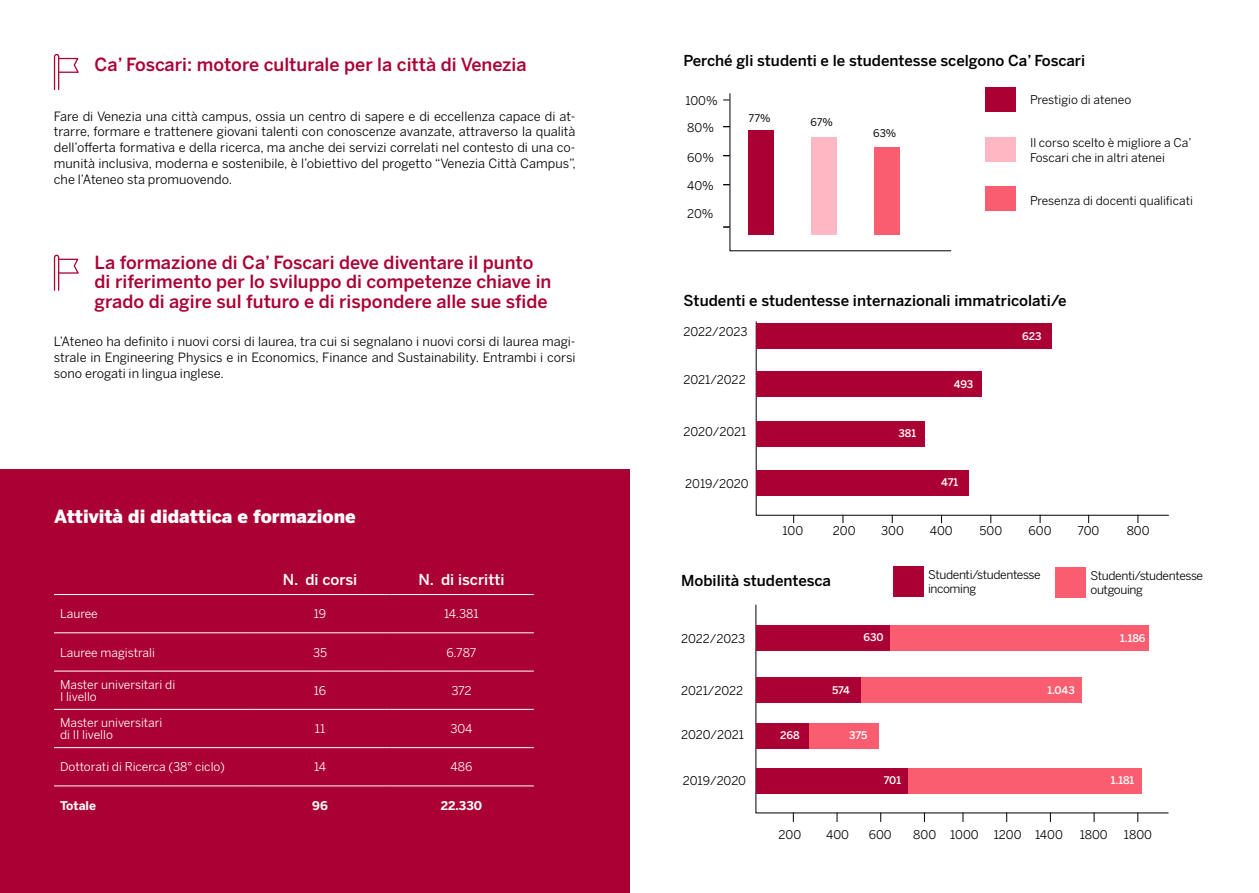
<style>
.page{position:relative;width:1259px;height:893px;background:#fff}
.page>*{position:absolute;margin:0;border:0;box-sizing:border-box;transform-origin:0 0}
.t1{font:500 18px/19.5px "Benton Sans";color:#ab0033}
.t2{font:900 18px "Benton Sans";color:#fff}
.t3{font:500 15px "Benton Sans";color:#000}
.t4{font:500 15px "Benton Sans";color:#fff}
.t5{font:12.75px/15.8px "Benton Sans";color:#000;text-align:justify}
.t6{font:12px/14.4px "Benton Sans";letter-spacing:-.01em;color:#000}
.t7{font:12px/12px "Benton Sans";color:#fff}
.t8{font:12px/14.4px "Benton Sans";letter-spacing:-.03em;color:#000}
.t9{font:700 12px "Benton Sans";color:#fff}
.t10{font:500 10.5px "Benton Sans";color:#fff}
.t11{font:10.5px "Benton Sans";color:#000}
</style>
<div class="page">
<div style="left:0;top:470px;width:629px;height:423px;background:#ab0033"></div>
<hr style="left:54px;top:594px;width:197px;height:1px;background:#fff">
<hr style="left:251px;top:594px;width:138px;height:1px;background:#fff">
<hr style="left:389px;top:594px;width:145px;height:1px;background:#fff">
<hr style="left:54px;top:632px;width:197px;height:1px;background:#fff">
<hr style="left:251px;top:632px;width:138px;height:1px;background:#fff">
<hr style="left:389px;top:632px;width:145px;height:1px;background:#fff">
<hr style="left:54px;top:671px;width:197px;height:1px;background:#fff">
<hr style="left:251px;top:671px;width:138px;height:1px;background:#fff">
<hr style="left:389px;top:671px;width:145px;height:1px;background:#fff">
<hr style="left:54px;top:709px;width:197px;height:1px;background:#fff">
<hr style="left:251px;top:709px;width:138px;height:1px;background:#fff">
<hr style="left:389px;top:709px;width:145px;height:1px;background:#fff">
<hr style="left:54px;top:747px;width:197px;height:1px;background:#fff">
<hr style="left:251px;top:747px;width:138px;height:1px;background:#fff">
<hr style="left:389px;top:747px;width:145px;height:1px;background:#fff">
<hr style="left:54px;top:785px;width:197px;height:1px;background:#fff">
<hr style="left:251px;top:785px;width:138px;height:1px;background:#fff">
<hr style="left:389px;top:785px;width:145px;height:1px;background:#fff">
<div style="left:893px;top:566px;width:31px;height:31px;background:#ab0033"></div>
<div style="left:1055px;top:567px;width:31px;height:31px;background:#fa5d6f"></div>
<svg style="left:755px;top:321px;width:414px;height:195px"></svg>
<svg style="left:755px;top:604px;width:414px;height:210px"></svg>
<div style="left:984px;top:186px;width:31px;height:25px;background:#fa5d6f"></div>
<div style="left:984px;top:137px;width:31px;height:25px;background:#ffb8c3"></div>
<div style="left:984px;top:88px;width:31px;height:24px;background:#ab0033"></div>
<svg style="left:723px;top:93px;width:229px;height:159px"></svg>
<div style="left:756px;top:470px;width:213px;height:26px;background:#ab0033"></div>
<div style="left:756px;top:768px;width:153px;height:25px;background:#ab0033"></div>
<div style="left:909px;top:768px;width:233px;height:25px;background:#fa5d6f"></div>
<div style="left:809px;top:723px;width:69px;height:25px;background:#fa5d6f"></div>
<div style="left:756px;top:420px;width:169px;height:26px;background:#ab0033"></div>
<div style="left:756px;top:723px;width:53px;height:25px;background:#ab0033"></div>
<div style="left:860px;top:677px;width:222px;height:26px;background:#fa5d6f"></div>
<div style="left:756px;top:677px;width:105px;height:26px;background:#ab0033"></div>
<div style="left:756px;top:371px;width:225px;height:26px;background:#ab0033"></div>
<div style="left:756px;top:323px;width:295px;height:26px;background:#ab0033"></div>
<svg style="left:53px;top:53px;width:26px;height:37px"></svg>
<svg style="left:53px;top:254px;width:26px;height:37px"></svg>
<div style="left:860px;top:625px;width:289px;height:26px;background:#fa5d6f"></div>
<div style="left:756px;top:625px;width:134px;height:26px;background:#ab0033"></div>
<h1 class="t1" style="left:95px;top:55px;width:433px">Ca’ Foscari: motore culturale per la città di Venezia</h1>
<p class="t5" style="left:54px;top:108px;width:523px">Fare di Venezia una città campus, ossia un centro di sapere e di eccellenza capace di at&shy;trarre, formare e trattenere giovani talenti con conoscenze avanzate, attraverso la qualità dell’offerta formativa e della ricerca, ma anche dei servizi correlati nel contesto di una co&shy;munità inclusiva, moderna e sostenibile, è l’obiettivo del progetto “Venezia Città Campus”, che l’Ateneo sta promuovendo.</p>
<h1 class="t1" style="left:95px;top:252px;width:458px">La formazione di Ca’ Foscari deve diventare il punto di riferimento per lo sviluppo di competenze chiave in grado di agire sul futuro e di rispondere alle sue sfide</h1>
<p class="t5" style="left:54px;top:334px;width:523px">L’Ateneo ha definito i nuovi corsi di laurea, tra cui si segnalano i nuovi corsi di laurea magi&shy;strale in Engineering Physics e in Economics, Finance and Sustainability. Entrambi i corsi sono erogati in lingua inglese.</p>
<h1 class="t2" style="left:54px;top:506px;width:303px">Attività di didattica e formazione</h1>
<p class="t4" style="left:283px;top:571px;width:76px">N. di corsi</p>
<p class="t4" style="left:418px;top:571px;width:88px">N. di iscritti</p>
<p class="t7" style="left:60px;top:608px;width:39px">Lauree</p>
<p class="t7" style="left:314px;top:608px;width:14px">19</p>
<p class="t7" style="left:444px;top:608px;width:36px">14.381</p>
<p class="t7" style="left:60px;top:646px;width:96px">Lauree magistrali</p>
<p class="t7" style="left:313px;top:646px;width:16px">35</p>
<p class="t7" style="left:447px;top:646px;width:31px">6.787</p>
<p class="t7" style="left:60px;top:678px;width:117px">Master universitari di<br>I livello</p>
<p class="t7" style="left:314px;top:684px;width:14px">16</p>
<p class="t7" style="left:451px;top:684px;width:22px">372</p>
<p class="t7" style="left:60px;top:717px;width:104px">Master universitari di II livello</p>
<p class="t7" style="left:315px;top:723px;width:12px">11</p>
<p class="t7" style="left:450px;top:723px;width:24px">304</p>
<p class="t7" style="left:60px;top:761px;width:166px">Dottorati di Ricerca (38° ciclo)</p>
<p class="t7" style="left:314px;top:761px;width:13px">14</p>
<p class="t7" style="left:450px;top:761px;width:23px">486</p>
<p class="t9" style="left:60px;top:798px;width:38px">Totale</p>
<p class="t9" style="left:312px;top:798px;width:17px">96</p>
<p class="t9" style="left:441px;top:798px;width:43px">22.330</p>
<p class="t3" style="left:683px;top:51px;width:403px">Perché gli studenti e le studentesse scelgono Ca’ Foscari</p>
<p class="t6" style="left:685px;top:93px;width:34px">100%</p>
<p class="t6" style="left:687px;top:120px;width:28px">80%</p>
<p class="t6" style="left:687px;top:150px;width:28px">60%</p>
<p class="t6" style="left:687px;top:178px;width:28px">40%</p>
<p class="t6" style="left:687px;top:206px;width:28px">20%</p>
<p class="t11" style="left:748px;top:112px;width:23px">77%</p>
<p class="t11" style="left:810px;top:116px;width:24px">67%</p>
<p class="t11" style="left:873px;top:127px;width:25px">63%</p>
<p class="t6" style="left:1030px;top:93px;width:103px">Prestigio di ateneo</p>
<p class="t6" style="left:1030px;top:135px;width:163px">Il corso scelto è migliore a Ca’<br>Foscari che in altri atenei</p>
<p class="t6" style="left:1030px;top:193px;width:164px">Presenza di docenti qualificati</p>
<p class="t3" style="left:683px;top:291px;width:385px">Studenti e studentesse internazionali immatricolati/e</p>
<p class="t6" style="left:683px;top:324px;width:66px">2022/2023</p>
<p class="t10" style="left:1022px;top:330px;width:21px">623</p>
<p class="t6" style="left:683px;top:372px;width:64px">2021/2022</p>
<p class="t10" style="left:953px;top:378px;width:21px">493</p>
<p class="t6" style="left:683px;top:424px;width:64px">2020/2021</p>
<p class="t6" style="left:685px;top:476px;width:65px">2019/2020</p>
<p class="t10" style="left:898px;top:427px;width:19px">381</p>
<p class="t10" style="left:941px;top:476px;width:19px">471</p>
<p class="t6" style="left:782px;top:523px;width:22px">100</p>
<p class="t6" style="left:833px;top:523px;width:24px">200</p>
<p class="t6" style="left:881px;top:523px;width:24px">300</p>
<p class="t6" style="left:929px;top:523px;width:24px">400</p>
<p class="t6" style="left:979px;top:523px;width:24px">500</p>
<p class="t6" style="left:1028px;top:523px;width:25px">600</p>
<p class="t6" style="left:1077px;top:523px;width:23px">700</p>
<p class="t6" style="left:1126px;top:523px;width:24px">800</p>
<p class="t8" style="left:1090px;top:568px;width:114px">Studenti/studentesse outgouing</p>
<p class="t8" style="left:928px;top:567px;width:114px">Studenti/studentesse incoming</p>
<p class="t3" style="left:681px;top:571px;width:151px">Mobilità studentesca</p>
<p class="t6" style="left:681px;top:631px;width:66px">2022/2023</p>
<p class="t10" style="left:863px;top:631px;width:22px">630</p>
<p class="t10" style="left:1120px;top:632px;width:27px">1.186</p>
<p class="t6" style="left:681px;top:683px;width:64px">2021/2022</p>
<p class="t10" style="left:832px;top:683px;width:19px">574</p>
<p class="t10" style="left:1047px;top:683px;width:29px">1.043</p>
<p class="t6" style="left:681px;top:727px;width:64px">2020/2021</p>
<p class="t6" style="left:683px;top:773px;width:65px">2019/2020</p>
<p class="t10" style="left:780px;top:729px;width:21px">268</p>
<p class="t10" style="left:849px;top:729px;width:20px">375</p>
<p class="t10" style="left:883px;top:774px;width:19px">701</p>
<p class="t10" style="left:1110px;top:774px;width:25px">1.181</p>
<p class="t6" style="left:778px;top:827px;width:24px">200</p>
<p class="t6" style="left:826px;top:827px;width:24px">400</p>
<p class="t6" style="left:868px;top:827px;width:25px">600</p>
<p class="t6" style="left:913px;top:827px;width:67px">800 1000</p>
<p class="t6" style="left:993px;top:827px;width:71px">1200 1400</p>
<p class="t6" style="left:1079px;top:827px;width:30px">1800</p>
<p class="t6" style="left:1124px;top:827px;width:30px">1800</p>
</div>
